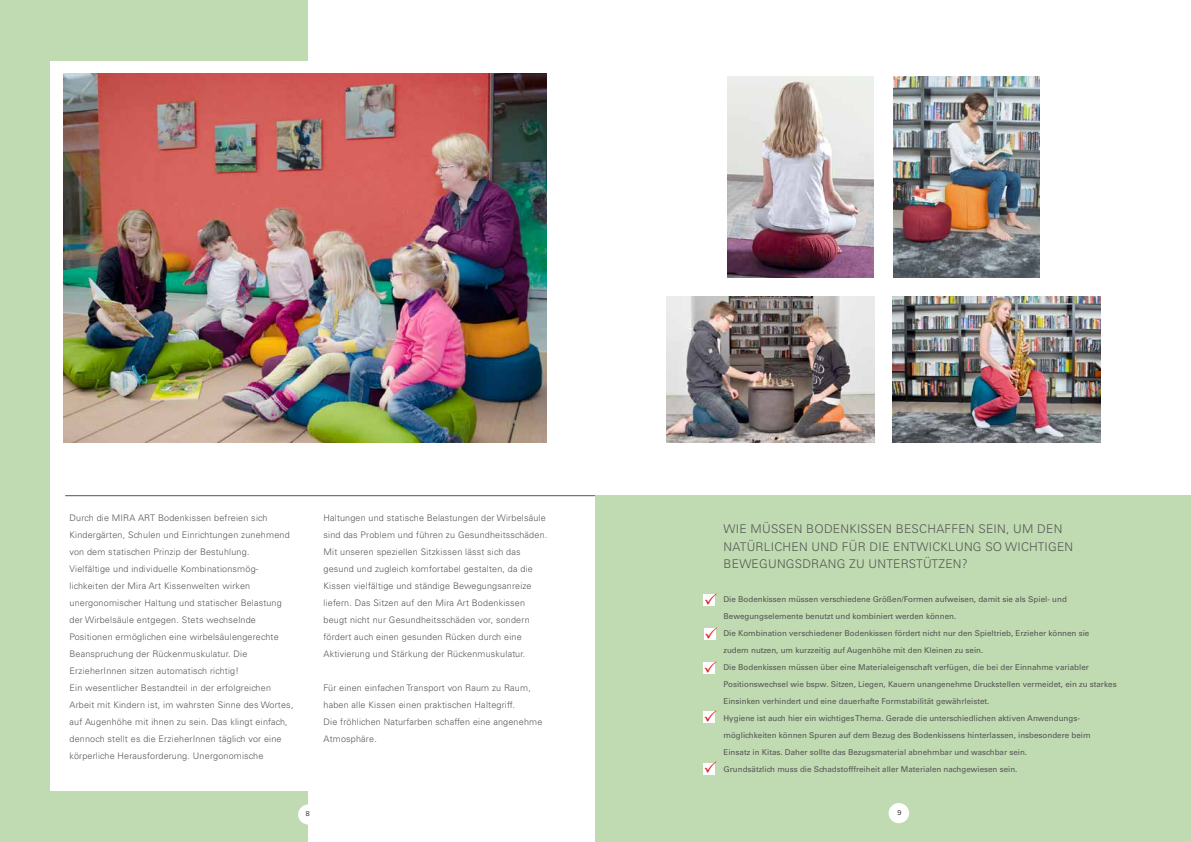
<style>
.page{position:relative;width:1191px;height:842px;background:#fff}
.page>*{position:absolute;margin:0;border:0;box-sizing:border-box;transform-origin:0 0}
.t1{font:300 12px/17.6px "Univers LT Std";letter-spacing:.02em;color:#555}
.t2{font:300 9px/17px "Univers LT Std";letter-spacing:.02em;color:#555}
.t3{font:8px/17px "Univers LT Std";color:#555}
.t4{font:300 7px "Univers LT Std";color:#000}
</style>
<div class="page">
<div style="left:0;top:0;width:307px;height:842px;background:#c0dbb1"></div>
<div style="left:51px;top:61px;width:262px;height:729px;background:#fff"></div>
<img style="left:63px;top:73px;width:483px;height:370px">
<hr style="left:65px;top:495px;width:1126px;height:1px;background:#555">
<div style="left:595px;top:495px;width:596px;height:347px;background:#c0dbb1"></div>
<div style="left:704px;top:594px;width:11px;height:12px;background:#fff"></div>
<div style="left:704px;top:628px;width:11px;height:12px;background:#fff"></div>
<div style="left:703px;top:662px;width:12px;height:12px;background:#fff"></div>
<div style="left:703px;top:712px;width:11px;height:11px;background:#fff"></div>
<div style="left:703px;top:763px;width:11px;height:11px;background:#fff"></div>
<img style="left:892px;top:297px;width:208px;height:145px">
<img style="left:666px;top:297px;width:208px;height:145px">
<img style="left:727px;top:77px;width:146px;height:201px">
<img style="left:893px;top:77px;width:146px;height:200px">
<div style="left:298px;top:804px;width:20px;height:20px;background:#fff;border-radius:50%"></div>
<div style="left:888px;top:803px;width:21px;height:20px;background:#fff;border-radius:50%"></div>
<svg style="left:705px;top:711px;width:10px;height:11px"></svg>
<p class="t2" style="left:70px;top:509px;width:225px">Durch die MIRA ART Bodenkissen befreien sich Kindergärten, Schulen und Einrichtungen zunehmend von dem statischen Prinzip der Bestuhlung.<br>Vielfältige und individuelle Kombinationsmög&shy;lichkeiten der Mira Art Kissenwelten wirken unergonomischer Haltung und statischer Belastung der Wirbelsäule entgegen. Stets wechselnde Positionen ermöglichen eine wirbelsäulengerechte Beanspruchung der Rückenmuskulatur. Die ErzieherInnen sitzen automatisch richtig!<br>Ein wesentlicher Bestandteil in der erfolgreichen Arbeit mit Kindern ist, im wahrsten Sinne des Wortes, auf Augenhöhe mit ihnen zu sein. Das klingt einfach, dennoch stellt es die ErzieherInnen täglich vor eine körperliche Herausforderung. Unergonomische</p>
<p class="t2" style="left:323px;top:509px;width:225px">Haltungen und statische Belastungen der Wirbelsäule sind das Problem und führen zu Gesundheitsschäden.<br>Mit unseren speziellen Sitzkissen lässt sich das gesund und zugleich komfortabel gestalten, da die Kissen vielfältige und ständige Bewegungsanreize liefern. Das Sitzen auf den Mira Art Bodenkissen beugt nicht nur Gesundheitsschäden vor, sondern fördert auch einen gesunden Rücken durch eine Aktivierung und Stärkung der Rückenmuskulatur.</p>
<p class="t2" style="left:323px;top:679px;width:220px">Für einen einfachen Transport von Raum zu Raum, haben alle Kissen einen praktischen Haltegriff.<br>Die fröhlichen Naturfarben schaffen eine angenehme Atmosphäre.</p>
<h1 class="t1" style="left:723px;top:520px;width:351px">WIE MÜSSEN BODENKISSEN BESCHAFFEN SEIN, UM DEN<br>NATÜRLICHEN UND FÜR DIE ENTWICKLUNG SO WICHTIGEN<br>BEWEGUNGSDRANG ZU UNTERSTÜTZEN?</h1>
<p class="t3" style="left:723px;top:591px;width:395px">Die Bodenkissen müssen verschiedene Größen/Formen aufweisen, damit sie als Spiel- und Bewegungselemente benutzt und kombiniert werden können.<br>Die Kombination verschiedener Bodenkissen fördert nicht nur den Spieltrieb, Erzieher können sie zudem nutzen, um kurzzeitig auf Augenhöhe mit den Kleinen zu sein.<br>Die Bodenkissen müssen über eine Materialeigenschaft verfügen, die bei der Einnahme variabler Positionswechsel wie bspw. Sitzen, Liegen, Kauern unangenehme Druckstellen vermeidet, ein zu starkes Einsinken verhindert und eine dauerhafte Formstabilität gewährleistet.<br>Hygiene ist auch hier ein wichtiges Thema. Gerade die unterschiedlichen aktiven Anwendungs&shy;möglichkeiten können Spuren auf dem Bezug des Bodenkissens hinterlassen, insbesondere beim Einsatz in Kitas. Daher sollte das Bezugsmaterial abnehmbar und waschbar sein.<br>Grundsätzlich muss die Schadstofffreiheit aller Materialen nachgewiesen sein.</p>
<p class="t4" style="left:306px;top:809px;width:5px">8</p>
<p class="t4" style="left:897px;top:808px;width:5px">9</p>
</div>
